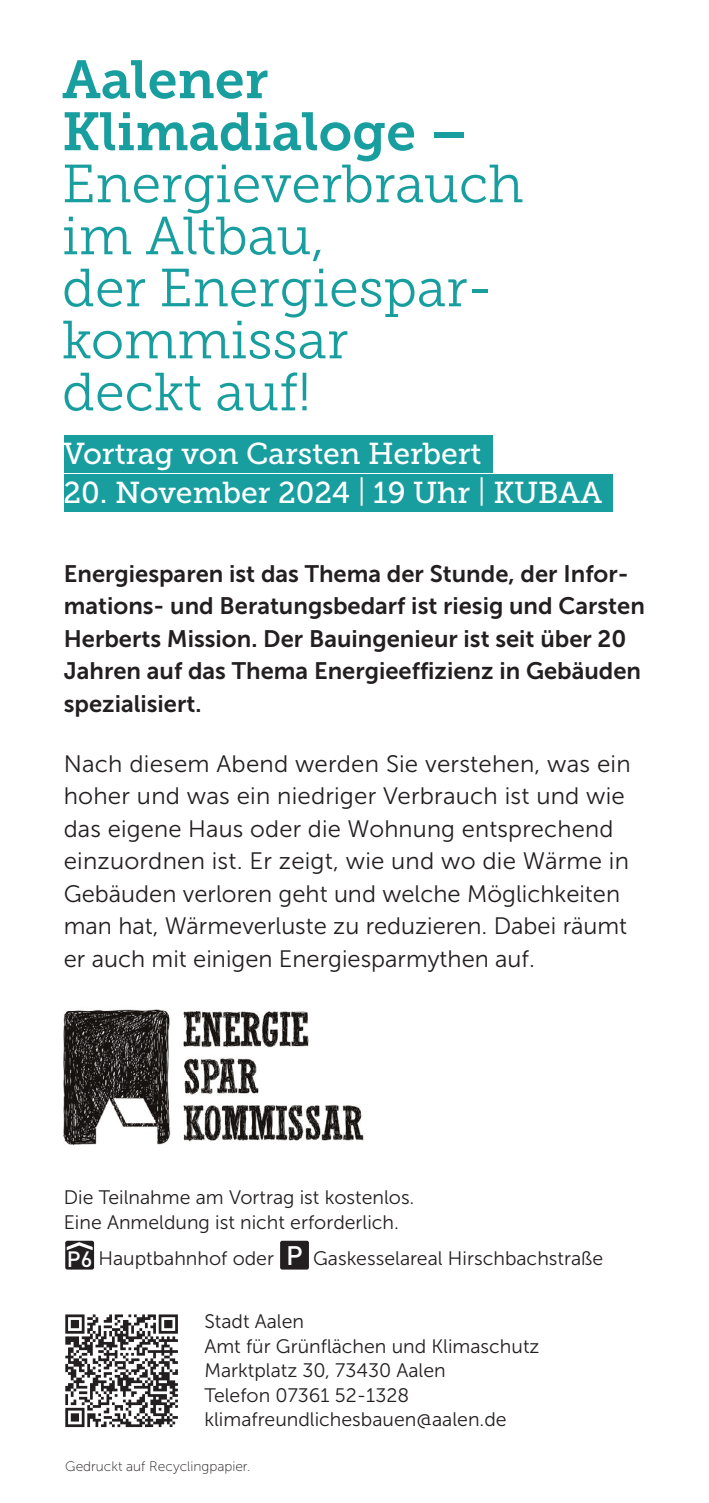
<style>
.page{position:relative;width:709px;height:1503px;background:#fff}
.page>*{position:absolute;margin:0;border:0;box-sizing:border-box;transform-origin:0 0}
.t1{font:53.5px/52px "Museo Slab 300";color:#199ea0}
.t2{font:53.5px "Museo Slab 700";color:#199ea0}
.t3{font:30.25px "Museo Slab 500";color:#fff}
.t4{font:500 26.5px "DIN";color:#fff}
.t5{font:23.75px/32.5px "Museo Sans 300";letter-spacing:.005em;color:#231f20}
.t6{font:23.75px/32.5px "Museo Sans 700";color:#231f20}
.t7{font:500 22px "DIN";color:#fff}
.t8{font:19.5px "Museo Sans 300";color:#231f20}
.t9{font:13.75px "Museo Sans 100";color:#231f20}
.s1{font-family:"Museo Slab 300"}
</style>
<div class="page">
<svg style="left:65px;top:1314px;width:113px;height:112px"></svg>
<div style="left:65px;top:435px;width:428px;height:37px;background:#199ea0"></div>
<div style="left:65px;top:474px;width:548px;height:37px;background:#199ea0"></div>
<img style="left:63px;top:1009px;width:301px;height:139px">
<div style="left:65px;top:1240px;width:29px;height:29px;background:#231f20;border-radius:2px"></div>
<svg style="left:67px;top:1242px;width:26px;height:8px"></svg>
<div style="left:280px;top:1240px;width:29px;height:29px;background:#231f20;border-radius:2px"></div>
<p class="t2" style="left:62px;top:60px;width:208px">Aalener</p>
<p class="t2" style="left:62px;top:112px;width:407px">Klimadialoge –</p>
<p class="t1" style="left:62px;top:163px;width:463px">Energieverbrauch im Altbau,</p>
<p class="t1" style="left:62px;top:267px;width:433px">der Energiespar-</p>
<p class="t1" style="left:62px;top:319px;width:288px">kommissar</p>
<p class="t1" style="left:62px;top:371px;width:250px">deckt auf!</p>
<p class="t3" style="left:64px;top:436px;width:419px">Vortrag von Carsten Herbert</p>
<p class="t3" style="left:64px;top:475px;width:540px">20. November 2024 <span class="s1">|</span> 19 Uhr <span class="s1">|</span> KUBAA</p>
<p class="t6" style="left:64px;top:559px;width:582px">Energiesparen ist das Thema der Stunde, der Infor&shy;mations- und Beratungsbedarf ist riesig und Carsten Herberts Mission. Der Bauingenieur ist seit über 20<br>Jahren auf das Thema Energieeffizienz in Gebäuden spezialisiert.</p>
<p class="t5" style="left:64px;top:749px;width:568px">Nach diesem Abend werden Sie verstehen, was ein hoher und was ein niedriger Verbrauch ist und wie das eigene Haus oder die Wohnung entsprechend einzuordnen ist. Er zeigt, wie und wo die Wärme in Gebäuden verloren geht und welche Möglichkeiten man hat, Wärmeverluste zu reduzieren. Dabei räumt er auch mit einigen Energiesparmythen auf.</p>
<p class="t8" style="left:64px;top:1190px;width:352px">Die Teilnahme am Vortrag ist kostenlos.</p>
<p class="t8" style="left:64px;top:1214px;width:337px">Eine Anmeldung ist nicht erforderlich.</p>
<p class="t8" style="left:98px;top:1251px;width:177px">Hauptbahnhof oder</p>
<p class="t8" style="left:313px;top:1251px;width:291px">Gaskesselareal Hirschbachstraße</p>
<p class="t7" style="left:67px;top:1250px;width:27px">P6</p>
<p class="t4" style="left:286px;top:1245px;width:18px">P</p>
<p class="t8" style="left:204px;top:1314px;width:101px">Stadt Aalen</p>
<p class="t8" style="left:204px;top:1339px;width:336px">Amt für Grünflächen und Klimaschutz</p>
<p class="t8" style="left:204px;top:1363px;width:243px">Marktplatz 30, 73430 Aalen</p>
<p class="t8" style="left:204px;top:1388px;width:206px">Telefon 07361 52-1328</p>
<p class="t8" style="left:204px;top:1412px;width:304px">klimafreundlichesbauen@aalen.de</p>
<p class="t9" style="left:65px;top:1460px;width:187px">Gedruckt auf Recyclingpapier.</p>
</div>
